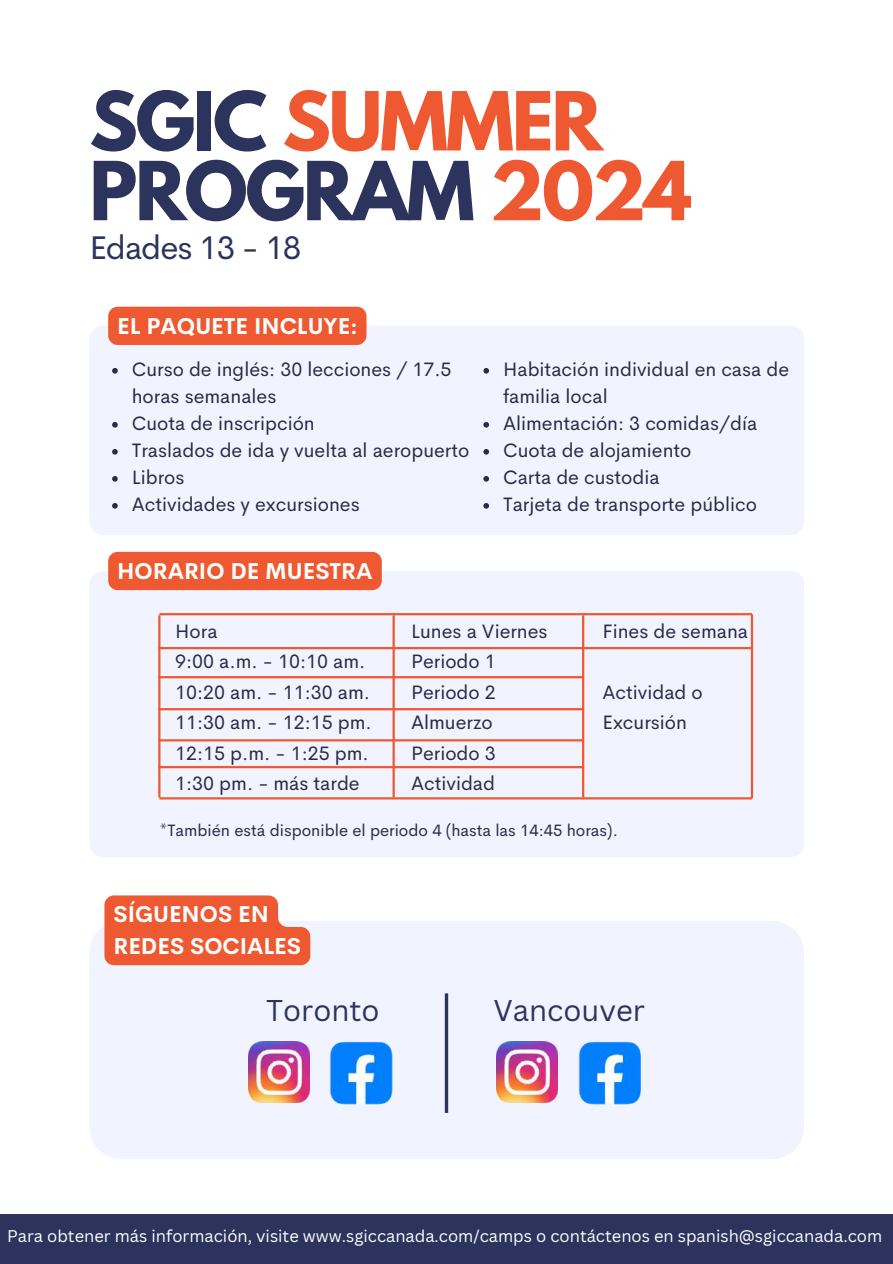
<style>
.page{position:relative;width:893px;height:1264px;background:#fff}
.page>*{position:absolute;margin:0;border:0;box-sizing:border-box;transform-origin:0 0}
.t1{font:700 72px/69.8px "League Spartan";letter-spacing:-.03em;color:#2c335c}
.t2{font:32.85px "Cerebri Sans";letter-spacing:-.03em;color:#2c335c}
.t3{font:29.25px "Canva Sans";color:#2c335c}
.t4{font:700 22.5px/31.5px "Cerebri Sans";color:#fff}
.t5{font:19.5px/30.3px "Cerebri Sans";color:#282c46}
.t6{font:16.5px "Canva Sans";color:#fff}
.t7{font:16.5px "Cerebri Sans";color:#282c46}
.s1{color:#ef5931}
</style>
<div class="page">
<div style="left:0;top:1214px;width:892px;height:49px;background:#2c335c"></div>
<div style="left:89px;top:326px;width:715px;height:209px;background:#f1f3ff;border-radius:14px"></div>
<div style="left:108px;top:307px;width:258px;height:38px;background:#ef5931;border-radius:10px"></div>
<svg style="left:112px;top:368px;width:6px;height:5px"></svg>
<svg style="left:112px;top:422px;width:6px;height:5px"></svg>
<svg style="left:112px;top:449px;width:6px;height:5px"></svg>
<svg style="left:112px;top:476px;width:6px;height:5px"></svg>
<svg style="left:112px;top:503px;width:6px;height:5px"></svg>
<svg style="left:483px;top:368px;width:6px;height:5px"></svg>
<svg style="left:483px;top:422px;width:6px;height:5px"></svg>
<svg style="left:483px;top:449px;width:6px;height:5px"></svg>
<svg style="left:483px;top:476px;width:6px;height:5px"></svg>
<svg style="left:483px;top:503px;width:6px;height:5px"></svg>
<div style="left:89px;top:571px;width:714px;height:286px;background:#f1f3ff;border-radius:14px"></div>
<hr style="left:158px;top:676px;width:425px;height:2px;background:#ef5931">
<hr style="left:158px;top:708px;width:425px;height:2px;background:#ef5931">
<hr style="left:158px;top:739px;width:425px;height:2px;background:#ef5931">
<hr style="left:158px;top:766px;width:425px;height:2px;background:#ef5931">
<hr style="left:159px;top:797px;width:593px;height:2px;background:#ef5931">
<hr style="left:159px;top:613px;width:593px;height:2px;background:#ef5931">
<hr style="left:158px;top:647px;width:594px;height:2px;background:#ef5931">
<hr style="left:392px;top:615px;width:3px;height:182px;background:#ef5931">
<hr style="left:582px;top:615px;width:2px;height:182px;background:#ef5931">
<hr style="left:750px;top:614px;width:3px;height:184px;background:#ef5931">
<hr style="left:158px;top:615px;width:2px;height:182px;background:#ef5931">
<div style="left:108px;top:552px;width:274px;height:38px;background:#ef5931;border-radius:10px"></div>
<div style="left:89px;top:921px;width:715px;height:237px;background:#f1f3ff;border-radius:32px"></div>
<svg style="left:104px;top:895px;width:206px;height:70px;background:#f06642"></svg>
<hr style="left:445px;top:993px;width:3px;height:119px;background:#2c335c">
<img style="left:248px;top:1041px;width:61px;height:61px">
<img style="left:496px;top:1041px;width:61px;height:61px">
<img style="left:330px;top:1041px;width:63px;height:63px">
<img style="left:578px;top:1041px;width:63px;height:63px">
<h1 class="t1" style="left:89px;top:96px;width:604px">SGIC <span class="s1">SUMMER<br></span>PROGRAM <span class="s1">2024</span></h1>
<h2 class="t2" style="left:89px;top:226px;width:213px">Edades 13 - 18</h2>
<p class="t4" style="left:117px;top:310px;width:242px">EL PAQUETE INCLUYE:</p>
<p class="t5" style="left:132px;top:355px;width:339px;line-height:27px">Curso de inglés: 30 lecciones / 17.5 horas semanales<br>Cuota de inscripción<br>Traslados de ida y vuelta al aeropuerto<br>Libros<br>Actividades y excursiones</p>
<p class="t5" style="left:503px;top:355px;width:287px;line-height:27px">Habitación individual en casa de familia local<br>Alimentación: 3 comidas/día<br>Cuota de alojamiento<br>Carta de custodia<br>Tarjeta de transporte público</p>
<p class="t4" style="left:117px;top:555px;width:257px">HORARIO DE MUESTRA</p>
<p class="t5" style="left:175px;top:616px;width:198px">Hora<br>9:00 a.m. - 10:10 am.<br>10:20 am. - 11:30 am.<br>11:30 am. - 12:15 pm.<br>12:15 p.m. - 1:25 pm.<br>1:30 pm. - más tarde</p>
<p class="t5" style="left:411px;top:616px;width:138px">Lunes a Viernes<br>Periodo 1<br>Periodo 2<br>Almuerzo<br>Periodo 3<br>Actividad</p>
<p class="t5" style="left:602px;top:616px;width:147px">Fines de semana</p>
<p class="t5" style="left:602px;top:676px;width:102px">Actividad o<br>Excursión</p>
<p class="t7" style="left:159px;top:819px;width:460px">*También está disponible el periodo 4 (hasta las 14:45 horas).</p>
<p class="t4" style="left:113px;top:898px;width:189px">SÍGUENOS EN<br>REDES SOCIALES</p>
<h3 class="t3" style="left:266px;top:989px;width:115px">Toronto</h3>
<h3 class="t3" style="left:493px;top:989px;width:153px">Vancouver</h3>
<p class="t6" style="left:7px;top:1224px;width:876px">Para obtener más información, visite www.sgiccanada.com/camps o contáctenos en spanish@sgiccanada.com</p>
</div>
